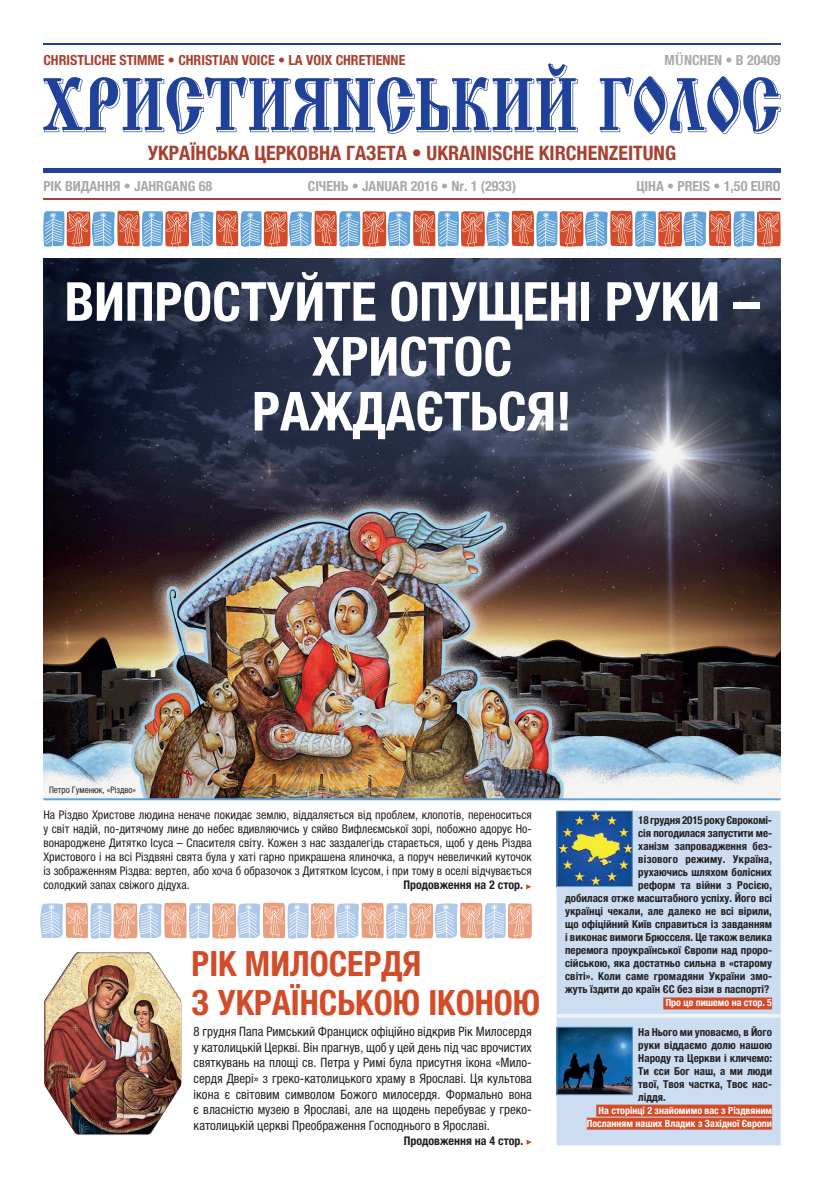
<style>
.page{position:relative;width:824px;height:1193px;background:#fff}
.page>*{position:absolute;margin:0;border:0;box-sizing:border-box;transform-origin:0 0}
.t1{font:700 condensed 54.1px/54.8px "Helvetica Neue LTCYR";color:#fff;text-align:center}
.t2{font:700 condensed 35px/38px "Helvetica Neue LTCYR";color:#d34c29}
.t3{font:700 condensed 20px "Helvetica Neue LTCYR";color:#a74131}
.t4{font:700 condensed 14px "Helvetica Neue LTCYR";color:#a8a9ad}
.t5{font:700 condensed 14px "Helvetica Neue LTCYR";color:#a74131}
.t6{font:condensed 13px/15.6px "Helvetica Neue LTCYR";color:#231f20;text-align:justify}
.t7{font:condensed 12px/14px "Helvetica Neue LTCYR";color:#231f20;text-align:justify}
.t8{font:700 condensed 12px "Helvetica Neue LTCYR";color:#231f20}
.t9{font:700 condensed 11px/13px "Helvetica Neue LTCYR";color:#231f20;text-align:justify}
.t10{font:700 condensed 10px/13px "Helvetica Neue LTCYR";color:#fff;text-align:right}
.t11{font:condensed 9px "Helvetica Neue LTCYR";color:#231f20}
.s1{font-family:"Cambria";font-stretch:normal;font-size:15px}
</style>
<div class="page">
<hr style="left:43px;top:168px;width:737px;height:4px;background:#20419a">
<hr style="left:43px;top:43px;width:737px;height:2px;background:#20419a">
<hr style="left:43px;top:198px;width:737px;height:2px;background:#a74131">
<svg style="left:43px;top:63px;width:535px;height:71px"></svg>
<svg style="left:600px;top:76px;width:180px;height:58px"></svg>
<img style="left:43px;top:258px;width:737px;height:540px">
<svg style="left:526px;top:884px;width:5px;height:5px"></svg>
<div style="left:556px;top:810px;width:224px;height:335px;background:#ccddf1;border:2px solid #ccddf1"></div>
<div style="left:596px;top:1104px;width:176px;height:12px;background:#d34c29"></div>
<div style="left:587px;top:1117px;width:185px;height:12px;background:#d34c29"></div>
<img style="left:45px;top:953px;width:135px;height:180px">
<div style="left:43px;top:951px;width:139px;height:184px;border:1px solid #fff"></div>
<hr style="left:43px;top:798px;width:737px;height:2px;background:#61a1d7">
<div style="left:663px;top:997px;width:109px;height:12px;background:#d34c29"></div>
<img style="left:558px;top:812px;width:72px;height:72px">
<div style="left:556px;top:810px;width:76px;height:76px;border:1px solid #61a1d7"></div>
<img style="left:558px;top:1028px;width:72px;height:64px">
<div style="left:556px;top:1026px;width:76px;height:68px;border:1px solid #61a1d7"></div>
<svg style="left:556px;top:1013px;width:224px;height:4px"></svg>
<svg style="left:526px;top:1139px;width:6px;height:5px"></svg>
<svg style="left:40px;top:902px;width:492px;height:36px;background:#dac8c5"></svg>
<svg style="left:43px;top:210px;width:737px;height:37px;background:#bb9da2"></svg>
<p class="t5" style="left:43px;top:52px;width:363px">CHRISTLICHE STIMME • CHRISTIAN VOICE • LA VOIX CHRETIENNE</p>
<p class="t4" style="left:664px;top:52px;width:118px">M<span class="s1">Ü</span>NCHEN • B 20409</p>
<h3 class="t3" style="left:148px;top:141px;width:530px">УКРАЇНСЬКА ЦЕРКОВНА ГАЗЕТА • UKRAINISCHE KIRCHENZEITUNG</h3>
<p class="t4" style="left:43px;top:178px;width:170px">РІК ВИДАННЯ • JAHRGANG 68</p>
<p class="t4" style="left:308px;top:178px;width:210px">СІЧЕНЬ • JANUAR 2016 • Nr. 1 (2933)</p>
<p class="t4" style="left:636px;top:178px;width:146px">ЦІНА • PREIS • 1,50 EURO</p>
<h1 class="t1" style="left:64px;top:274px;width:697px">ВИПРОСТУЙТЕ ОПУЩЕНІ РУКИ –<br>ХРИСТОС<br>РАЖДАЄТЬСЯ!</h1>
<p class="t11" style="left:49px;top:786px;width:88px">Петро Гуменюк, «Різдво»</p>
<p class="t7" style="left:43px;top:809px;width:490px">На Різдво Христове людина неначе покидає землю, віддаляється від проблем, клопотів, переноситься у світ надій, по-дитячому лине до небес вдивляючись у сяйво Вифлеємської зорі, побожно адорує Но&shy;вонароджене Дитятко Ісуса – Спасителя світу. Кожен з нас заздалегідь старається, щоб у день Різдва Христового і на всі Різдвяні свята була у хаті гарно прикрашена ялиночка, а поруч невеличкий куточок із зображенням Різдва: вертеп, або хоча б образочок з Дитятком Ісусом, і при тому в оселі відчувається солодкий запах свіжого дідуха.</p>
<p class="t8" style="left:403px;top:878px;width:121px">Продовження на 2 стор.</p>
<h2 class="t2" style="left:192px;top:945px;width:350px">РІК МИЛОСЕРДЯ<br>З УКРАЇНСЬКОЮ ІКОНОЮ</h2>
<p class="t6" style="left:194px;top:1024px;width:340px">8 грудня Папа Римський Франциск офіційно відкрив Рік Милосердя у католицькій Церкві. Він прагнув, щоб у цей день під час врочистих святкувань на площі св. Петра у Римі була присутня ікона «Мило&shy;сердя Двері» з греко-католицького храму в Ярославі. Ця культова ікона є світовим символом Божого милосердя. Формально вона є власністю музею в Ярославі, але на щодень перебуває у греко&shy;католицькій церкві Преображення Господнього в Ярославі.</p>
<p class="t8" style="left:404px;top:1133px;width:121px">Продовження на 4 стор.</p>
<p class="t9" style="left:565px;top:814px;width:209px;text-align:right">18 грудня 2015 року Єврокомі-<br>сія погодилася запустити ме-<br>ханізм запровадження без-<br>візового режиму. Україна,<br>рухаючись шляхом болісних<br>реформ та війни з Росією,<br>добилася отже масштабного успіху. Його всі українці чекали, але далеко не всі вірили, що офіційний Київ справиться із завданням і виконає вимоги Брюсселя. Це також велика перемога проукраїнської Європи над проро&shy;сійською, яка достатньо сильна в «старому світі». Коли саме громадяни України змо&shy;жуть їздити до країн ЄС без візи в паспорті?</p>
<p class="t10" style="left:665px;top:996px;width:108px">Про це пишемо на стор. 5</p>
<p class="t9" style="left:638px;top:1025px;width:135px">На Нього ми уповаємо, в Йо го руки віддаємо долю нашою Народу та Церкви і кличемо:<br>Ти єси Бог наш, а ми люди твої, Твоя частка, Твоє нас&shy;ліддя.</p>
<p class="t10" style="left:587px;top:1103px;width:187px">На сторінці 2 знайомимо вас з Різдвяним<br>Посланням наших Владик з Західної Європи</p>
</div>
